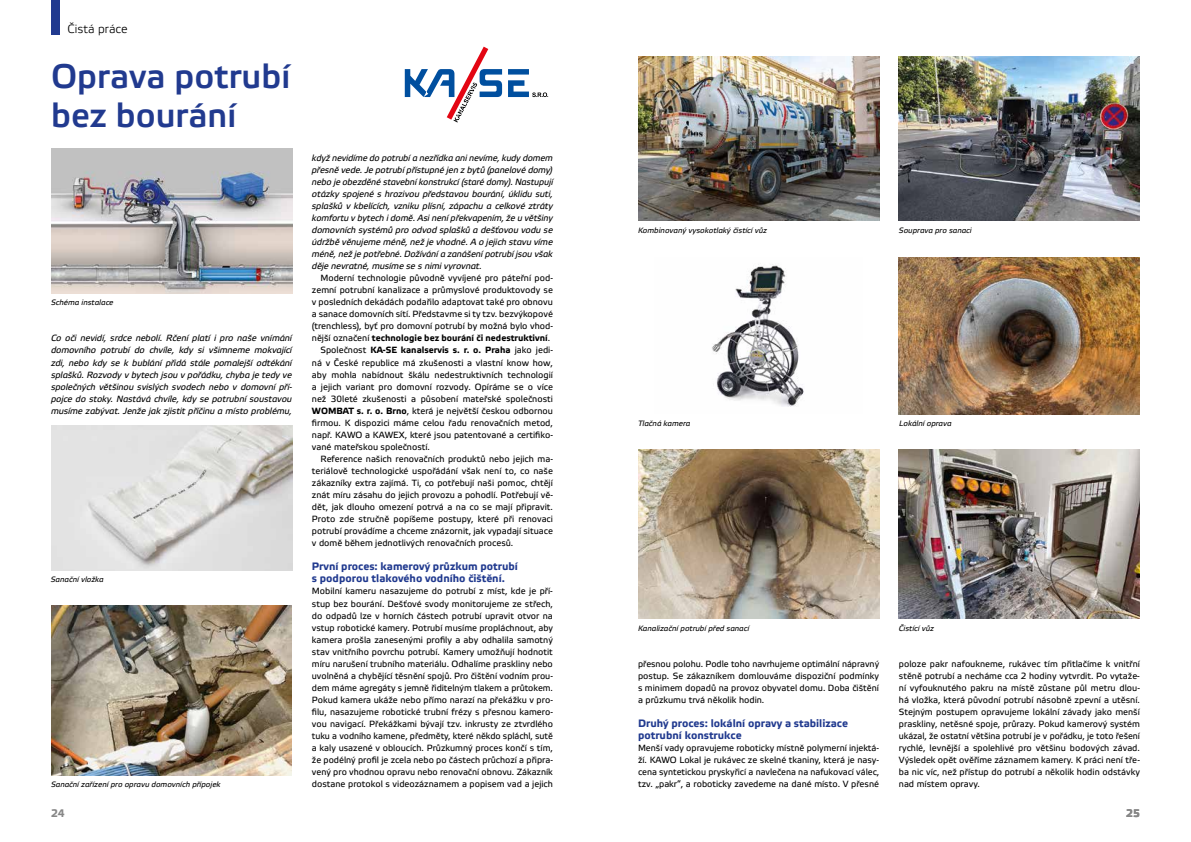
<style>
.page{position:relative;width:1191px;height:842px;background:#fff}
.page>*{position:absolute;margin:0;border:0;box-sizing:border-box;transform-origin:0 0}
.t1{font:700 34px/39px "Elektra Light Pro";color:#213a8f}
.t2{font:12px "Elektra Light Pro";color:#000}
.t3{font:700 11px "Elektra Text Pro";color:#878787}
.t4{font:700 10.8px/12.1px "Elektra Text Pro";color:#213a8f}
.t5{font:9px/12px "Elektra Text Pro";color:#000;text-align:justify}
.t6{font:italic 9px/12.1px "Elektra Text Pro";letter-spacing:-.01em;color:#000;text-align:justify}
.t7{font:700 9px "Elektra Text Pro";color:#000}
.t8{font:italic 7.8px "Elektra Text Pro";color:#000}
.s1{font-weight:400}
.s2{font-weight:700}
</style>
<div class="page">
<div style="left:51px;top:0;width:9px;height:35px;background:#213a8f"></div>
<svg style="left:405px;top:47px;width:143px;height:76px"></svg>
<img style="left:51px;top:149px;width:241px;height:144px">
<img style="left:51px;top:426px;width:241px;height:144px">
<img style="left:51px;top:605px;width:241px;height:170px">
<img style="left:638px;top:450px;width:241px;height:169px">
<img style="left:638px;top:57px;width:241px;height:164px">
<img style="left:712px;top:264px;width:92px;height:143px">
<img style="left:899px;top:57px;width:241px;height:164px">
<img style="left:899px;top:257px;width:241px;height:157px">
<img style="left:899px;top:450px;width:241px;height:169px">
<h2 class="t2" style="left:68px;top:23px;width:62px">Čistá práce</h2>
<h1 class="t1" style="left:51px;top:58px;width:241px">Oprava potrubí bez bourání</h1>
<p class="t8" style="left:51px;top:298px;width:64px">Schéma instalace</p>
<p class="t6" style="left:51px;top:333px;width:242px">Co oči nevidí, srdce nebolí. Rčení platí i pro naše vnímání domovního potrubí do chvíle, kdy si všimneme mokvající zdi, nebo kdy se k bublání přidá stále pomalejší odtékání splašků. Rozvody v bytech jsou v pořádku, chyba je tedy ve společných většinou svislých svodech nebo v domovní pří&shy;pojce do stoky. Nastává chvíle, kdy se potrubní soustavou musíme zabývat. Jenže jak zjistit příčinu a místo problému,</p>
<p class="t8" style="left:51px;top:575px;width:54px">Sanační vložka</p>
<p class="t8" style="left:51px;top:780px;width:171px">Sanační zařízení pro opravu domovních přípojek</p>
<p class="t6" style="left:312px;top:152px;width:243px">když nevidíme do potrubí a nezřídka ani nevíme, kudy domem přesně vede. Je potrubí přístupné jen z bytů (panelové domy) nebo je obezděné stavební konstrukcí (staré domy). Nastupují otázky spojené s hrozivou představou bourání, úklidu suti, splašků v kbelících, vzniku plísní, zápachu a celkové ztráty komfortu v bytech i domě. Asi není překvapením, že u většiny domovních systémů pro odvod splašků a dešťovou vodu se údržbě věnujeme méně, než je vhodné. A o jejich stavu víme méně, než je potřebné. Dožívání a zanášení potrubí jsou však děje nevratné, musíme se s nimi vyrovnat.</p>
<p class="t5" style="left:320px;top:272px;width:234px">Moderní technologie původně vyvíjené pro páteřní pod-</p>
<p class="t5" style="left:312px;top:284px;width:242px">zemní potrubní kanalizace a průmyslové produktovody se</p>
<p class="t5" style="left:312px;top:296px;width:242px">v posledních dekádách podařilo adaptovat také pro obnovu</p>
<p class="t5" style="left:312px;top:308px;width:242px">a sanace domovních sítí. Představme si ty tzv. bezvýkopové</p>
<p class="t5" style="left:312px;top:321px;width:242px">(trenchless), byť pro domovní potrubí by možná bylo vhod-</p>
<p class="t7" style="left:312px;top:333px;width:240px"><span class="s1">nější označení</span> technologie bez bourání či nedestruktivní<span class="s1">.</span></p>
<p class="t7" style="left:320px;top:345px;width:234px"><span class="s1">Společnost</span> KA-SE kanalservis s. r. o. Praha <span class="s1">jako jedi-</span></p>
<p class="t5" style="left:312px;top:357px;width:242px">ná v České republice má zkušenosti a vlastní know how,</p>
<p class="t5" style="left:312px;top:369px;width:242px">aby mohla nabídnout škálu nedestruktivních technologií</p>
<p class="t5" style="left:312px;top:381px;width:242px">a jejich variant pro domovní rozvody. Opíráme se o více</p>
<p class="t5" style="left:312px;top:393px;width:242px">než 30leté zkušenosti a působení mateřské společnosti</p>
<p class="t5" style="left:312px;top:405px;width:242px"><span class="s2">WOMBAT s. r. o. Brno</span>, která je největší českou odbornou</p>
<p class="t5" style="left:312px;top:417px;width:242px">fi rmou. K dispozici máme celou řadu renovačních metod,</p>
<p class="t5" style="left:312px;top:429px;width:242px">např. KAWO a KAWEX, které jsou patentované a certifi ko-</p>
<p class="t5" style="left:312px;top:441px;width:120px">vané mateřskou společností.</p>
<p class="t5" style="left:320px;top:453px;width:234px">Reference našich renovačních produktů nebo jejich ma-</p>
<p class="t5" style="left:312px;top:465px;width:242px">teriálově technologické uspořádání však není to, co naše</p>
<p class="t5" style="left:312px;top:477px;width:242px">zákazníky extra zajímá. Ti, co potřebují naši pomoc, chtějí</p>
<p class="t5" style="left:312px;top:489px;width:242px">znát míru zásahu do jejich provozu a pohodlí. Potřebují vě-</p>
<p class="t5" style="left:312px;top:501px;width:242px">dět, jak dlouho omezení potrvá a na co se mají připravit.</p>
<p class="t5" style="left:312px;top:513px;width:242px">Proto zde stručně popíšeme postupy, které při renovaci</p>
<p class="t5" style="left:312px;top:525px;width:242px">potrubí provádíme a chceme znázornit, jak vypadají situace</p>
<p class="t5" style="left:312px;top:537px;width:203px">v domě během jednotlivých renovačních procesů.</p>
<p class="t4" style="left:312px;top:561px;width:207px">První proces: kamerový průzkum potrubí s podporou tlakového vodního čištění.</p>
<p class="t5" style="left:312px;top:586px;width:243px">Mobilní kameru nasazujeme do potrubí z míst, kde je pří&shy;stup bez bourání. Dešťové svody monitorujeme ze střech, do odpadů lze v horních částech potrubí upravit otvor na vstup robotické kamery. Potrubí musíme propláchnout, aby kamera prošla zanesenými profi ly a aby odhalila samotný stav vnitřního povrchu potrubí. Kamery umožňují hodnotit míru narušení trubního materiálu. Odhalíme praskliny nebo uvolněná a chybějící těsnění spojů. Pro čištění vodním prou&shy;dem máme agregáty s jemně řiditelným tlakem a průtokem.<br>Pokud kamera ukáže nebo přímo narazí na překážku v pro&shy;fi lu, nasazujeme robotické trubní frézy s přesnou kamero&shy;vou navigací. Překážkami bývají tzv. inkrusty ze ztvrdlého tuku a vodního kamene, předměty, které někdo spláchl, sutě a kaly usazené v obloucích. Průzkumný proces končí s tím, že podélný profi l je zcela nebo po částech průchozí a připra&shy;vený pro vhodnou opravu nebo renovační obnovu. Zákazník dostane protokol s videozáznamem a popisem vad a jejich</p>
<p class="t8" style="left:638px;top:226px;width:131px">Kombinovaný vysokotlaký čistící vůz</p>
<p class="t8" style="left:638px;top:419px;width:54px">Tlačná kamera</p>
<p class="t8" style="left:899px;top:226px;width:74px">Souprava pro sanaci</p>
<p class="t8" style="left:899px;top:419px;width:54px">Lokální oprava</p>
<p class="t8" style="left:638px;top:624px;width:113px">Kanalizační potrubí před sanací</p>
<p class="t5" style="left:638px;top:658px;width:243px">přesnou polohu. Podle toho navrhujeme optimální nápravný postup. Se zákazníkem domlouváme dispoziční podmínky s minimem dopadů na provoz obyvatel domu. Doba čištění a průzkumu trvá několik hodin.</p>
<p class="t4" style="left:638px;top:718px;width:211px">Druhý proces: lokální opravy a stabilizace potrubní konstrukce</p>
<p class="t5" style="left:638px;top:742px;width:243px">Menší vady opravujeme roboticky místně polymerní injektá&shy;ží. KAWO Lokal je rukávec ze skelné tkaniny, která je nasy&shy;cena syntetickou pryskyřicí a navlečena na nafukovací válec, tzv. „pakr“, a roboticky zavedeme na dané místo. V přesné</p>
<p class="t8" style="left:899px;top:624px;width:37px">Čistící vůz</p>
<p class="t5" style="left:899px;top:658px;width:243px">poloze pakr nafoukneme, rukávec tím přitlačíme k vnitřní stěně potrubí a necháme cca 2 hodiny vytvrdit. Po vytaže&shy;ní vyfouknutého pakru na místě zůstane půl metru dlou&shy;há vložka, která původní potrubí násobně zpevní a utěsní.<br>Stejným postupem opravujeme lokální závady jako menší praskliny, netěsné spoje, průrazy. Pokud kamerový systém ukázal, že ostatní většina potrubí je v pořádku, je toto řešení rychlé, levnější a spolehlivé pro většinu bodových závad.<br>Výsledek opět ověříme záznamem kamery. K práci není tře&shy;ba nic víc, než přístup do potrubí a několik hodin odstávky nad místem opravy.</p>
<p class="t3" style="left:51px;top:807px;width:15px">24</p>
<p class="t3" style="left:1126px;top:807px;width:15px">25</p>
</div>
